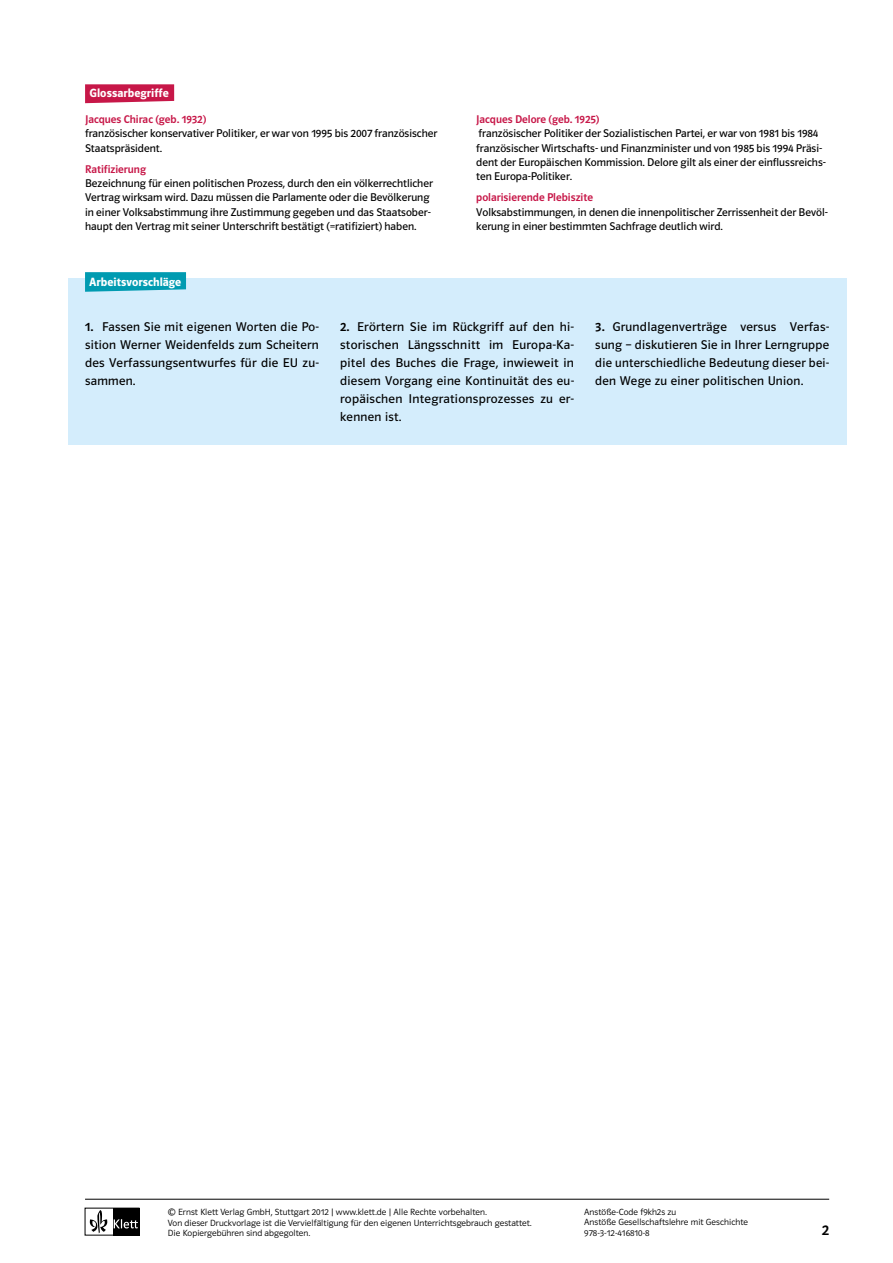
<style>
.page{position:relative;width:893px;height:1263px;background:#fff}
.page>*{position:absolute;margin:0;border:0;box-sizing:border-box;transform-origin:0 0}
.Seitenkopf{font:15px "Polo ST11 K Krftg";color:#000}
._08_arbeitsvorschlae{font:12.75px/18px "Polo ST11 K Buch";letter-spacing:.02em;color:#000;text-align:justify}
._01_u4{font:12px "Polo ST11 K Hfett";color:#fff}
._03_glossarbegriffe{font:11.25px/14.2px "Polo ST11 K Buch";color:#000}
._03_glossarbegriffe-2{font:11.25px "Polo ST11 K Krftg";color:#c71748}
.Seitenkopf-2{font:9px/10.5px "Polo ST11 K Leicht";letter-spacing:.005em;color:#000}
.s1{font-family:"Polo ST11 K Krftg"}
</style>
<div class="page">
<div style="left:112px;top:1208px;width:27px;height:27px;background:#000"></div>
<svg style="left:114px;top:1219px;width:23px;height:9px"></svg>
<svg style="left:90px;top:1210px;width:17px;height:23px"></svg>
<div style="left:85px;top:1208px;width:54px;height:27px;border:1px solid #000"></div>
<hr style="left:85px;top:1199px;width:744px;height:1px;background:#000">
<svg style="left:85px;top:84px;width:89px;height:19px;background:#ca2654"></svg>
<div style="left:68px;top:278px;width:778px;height:167px;background:#d4edfc"></div>
<svg style="left:85px;top:272px;width:101px;height:20px;background:#11a1b7"></svg>
<p class="_01_u4" style="left:90px;top:86px;width:81px">Glossarbegriffe</p>
<p class="_03_glossarbegriffe-2" style="left:85px;top:113px;width:123px">Jacques Chirac (geb. 1932)</p>
<p class="_03_glossarbegriffe" style="left:85px;top:127px;width:354px">französischer konservativer Politiker, er war von 1995 bis 2007 französischer<br>Staatspräsident.</p>
<p class="_03_glossarbegriffe-2" style="left:85px;top:163px;width:62px">Ratifizierung</p>
<p class="_03_glossarbegriffe" style="left:85px;top:176px;width:349px">Bezeichnung für einen politischen Prozess, durch den ein völkerrechtlicher Vertrag wirksam wird. Dazu müssen die Parlamente oder die Bevölkerung in einer Volksabstimmung ihre Zustimmung gegeben und das Staatsober&shy;haupt den Vertrag mit seiner Unterschrift bestätigt (=ratifiziert) haben.</p>
<p class="_01_u4" style="left:89px;top:275px;width:94px">Arbeitsvorschläge</p>
<p class="_03_glossarbegriffe-2" style="left:476px;top:113px;width:125px">Jacques Delore (geb. 1925)</p>
<p class="_03_glossarbegriffe" style="left:476px;top:127px;width:351px">französischer Politiker der Sozialistischen Partei, er war von 1981 bis 1984 französischer Wirtschafts- und Finanzminister und von 1985 bis 1994 Präsi&shy;dent der Europäischen Kommission. Delore gilt als einer der einflussreichs&shy;ten Europa-Politiker.</p>
<p class="_03_glossarbegriffe-2" style="left:476px;top:191px;width:118px">polarisierende Plebiszite</p>
<p class="_03_glossarbegriffe" style="left:476px;top:205px;width:353px">Volksabstimmungen, in denen die innenpolitischer Zerrissenheit der Bevöl&shy;kerung in einer bestimmten Sachfrage deutlich wird.</p>
<p class="_08_arbeitsvorschlae" style="left:85px;top:317px;width:235px"><span class="s1">1.</span> Fassen Sie mit eigenen Worten die Po&shy;sition Werner Weidenfelds zum Scheitern des Verfassungsentwurfes für die EU zu&shy;sammen.</p>
<p class="_08_arbeitsvorschlae" style="left:595px;top:317px;width:235px"><span class="s1">3.</span> Grundlagenverträge versus Verfas&shy;sung – diskutieren Sie in Ihrer Lerngruppe die unterschiedliche Bedeutung dieser bei&shy;den Wege zu einer politischen Union.</p>
<p class="_08_arbeitsvorschlae" style="left:340px;top:317px;width:235px"><span class="s1">2.</span> Erörtern Sie im Rückgriff auf den hi&shy;storischen Längsschnitt im Europa-Ka&shy;pitel des Buches die Frage, inwieweit in diesem Vorgang eine Kontinuität des eu&shy;ropäischen Integrationsprozesses zu er&shy;kennen ist.</p>
<p class="Seitenkopf-2" style="left:168px;top:1207px;width:320px">© Ernst Klett Verlag GmbH, Stuttgart 2012 | www.klett.de | Alle Rechte vorbehalten.</p>
<p class="Seitenkopf-2" style="left:168px;top:1217px;width:365px">Von dieser Druckvorlage ist die Vervielfältigung für den eigenen Unterrichtsgebrauch gestattet.<br>Die Kopiergebühren sind abgegolten.</p>
<p class="Seitenkopf-2" style="left:584px;top:1206px;width:94px">Anstöße-Code f9kh2s zu</p>
<p class="Seitenkopf-2" style="left:584px;top:1217px;width:165px">Anstöße Gesellschaftslehre mit Geschichte</p>
<p class="Seitenkopf-2" style="left:584px;top:1227px;width:67px">978-3-12-416810-8</p>
<p class="Seitenkopf" style="left:822px;top:1222px;width:9px">2</p>
</div>
